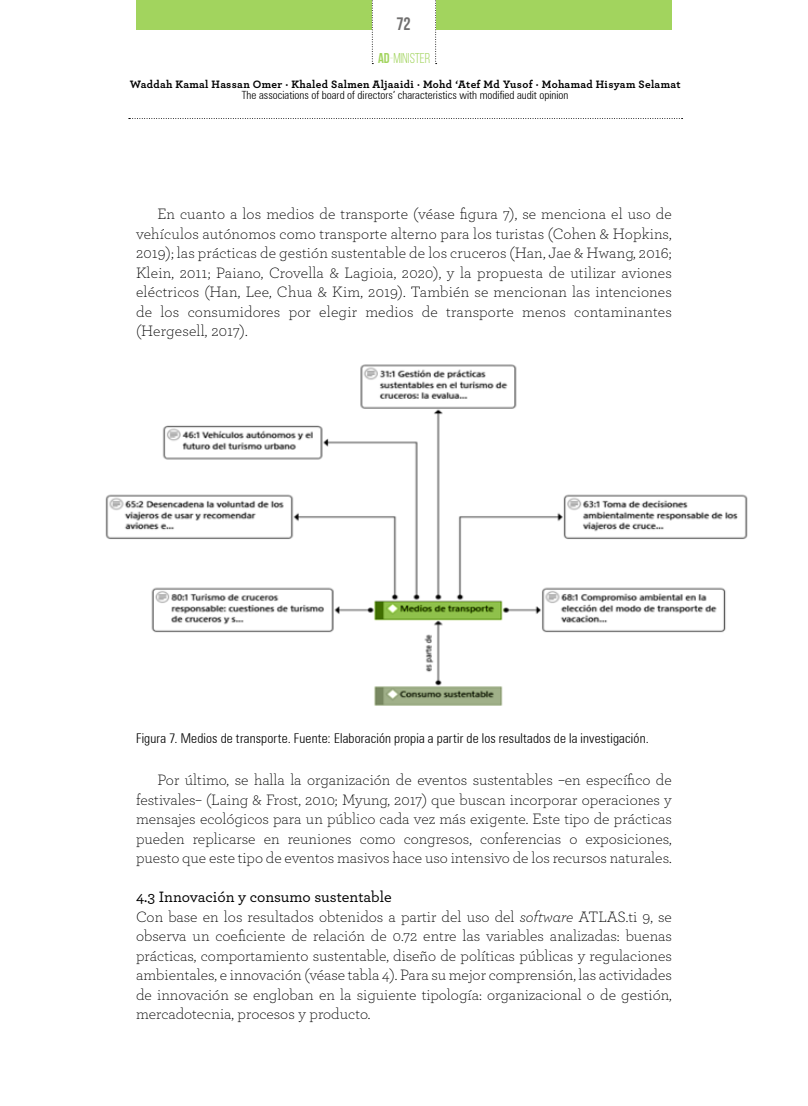
<style>
.page{position:relative;width:808px;height:1106px;background:#fff}
.page>*{position:absolute;margin:0;border:0;box-sizing:border-box;transform-origin:0 0}
.t1{font:700 18px "Bebas Neue";color:#706f6f}
.t2{font:300 15.75px/19.5px "Archer Pro";color:#000;text-align:justify}
.t3{font:14.25px "Bebas Neue";color:#a2d45e}
.t4{font:300 condensed 13.5px "Zurich BT";letter-spacing:.01em;color:#000}
.t5{font:700 11.25px "Archer Pro";letter-spacing:.025em;color:#000}
.t6{font:300 condensed 11.25px "Zurich BT";color:#000}
.s1{font-weight:700}
.s2{font-weight:300}
.s3{font-weight:500}
.s4{font-style:italic}
</style>
<div class="page">
<svg style="left:129px;top:118px;width:553px;height:1px"></svg>
<div style="left:136px;top:0;width:236px;height:30px;background:#a2d45e"></div>
<svg style="left:435px;top:0;width:2px;height:64px"></svg>
<svg style="left:372px;top:0;width:1px;height:64px"></svg>
<div style="left:436px;top:0;width:236px;height:30px;background:#a2d45e"></div>
<img style="left:105px;top:364px;width:643px;height:342px">
<p class="t1" style="left:396px;top:14px;width:16px">72</p>
<p class="t3" style="left:378px;top:51px;width:54px"><span class="s1">AD</span><span class="s2">-</span>MINISTER</p>
<p class="t5" style="left:130px;top:75px;width:552px">Waddah Kamal Hassan Omer · Khaled Salmen Aljaaidi · Mohd ‘Atef Md Yusof · Mohamad Hisyam Selamat</p>
<p class="t6" style="left:242px;top:88px;width:328px">The associations of board of directors’ characteristics with modified audit opinion</p>
<p class="t2" style="left:136px;top:204px;width:537px;text-indent:21px">En cuanto a los medios de transporte (véase figura 7), se menciona el uso de vehículos autónomos como transporte alterno para los turistas (Cohen &amp; Hopkins, 2019); las prácticas de gestión sustentable de los cruceros (Han, Jae &amp; Hwang, 2016; Klein, 2011; Paiano, Crovella &amp; Lagioia, 2020), y la propuesta de utilizar aviones eléctricos (Han, Lee, Chua &amp; Kim, 2019). También se mencionan las intenciones de los consumidores por elegir medios de transporte menos contaminantes (Hergesell, 2017).</p>
<p class="t4" style="left:136px;top:730px;width:514px">Figura 7. Medios de transporte. Fuente: Elaboración propia a partir de los resultados de la investigación.</p>
<p class="t2" style="left:136px;top:769px;width:537px;text-indent:21px">Por último, se halla la organización de eventos sustentables –en específico de festivales– (Laing &amp; Frost, 2010; Myung, 2017) que buscan incorporar operaciones y mensajes ecológicos para un público cada vez más exigente. Este tipo de prácticas pueden replicarse en reuniones como congresos, conferencias o exposiciones, puesto que este tipo de eventos masivos hace uso intensivo de los recursos naturales.</p>
<p class="t2" style="left:136px;top:886px;width:537px;text-align:left"><span class="s3">4.3 Innovación y consumo sustentable<br></span>Con base en los resultados obtenidos a partir del uso del <span class="s4">software</span> ATLAS.ti 9, se observa un coeficiente de relación de 0.72 entre las variables analizadas: buenas prácticas, comportamiento sustentable, diseño de políticas públicas y regulaciones ambientales, e innovación (véase tabla 4). Para su mejor comprensión, las actividades de innovación se engloban en la siguiente tipología: organizacional o de gestión, mercadotecnia, procesos y producto.</p>
</div>
